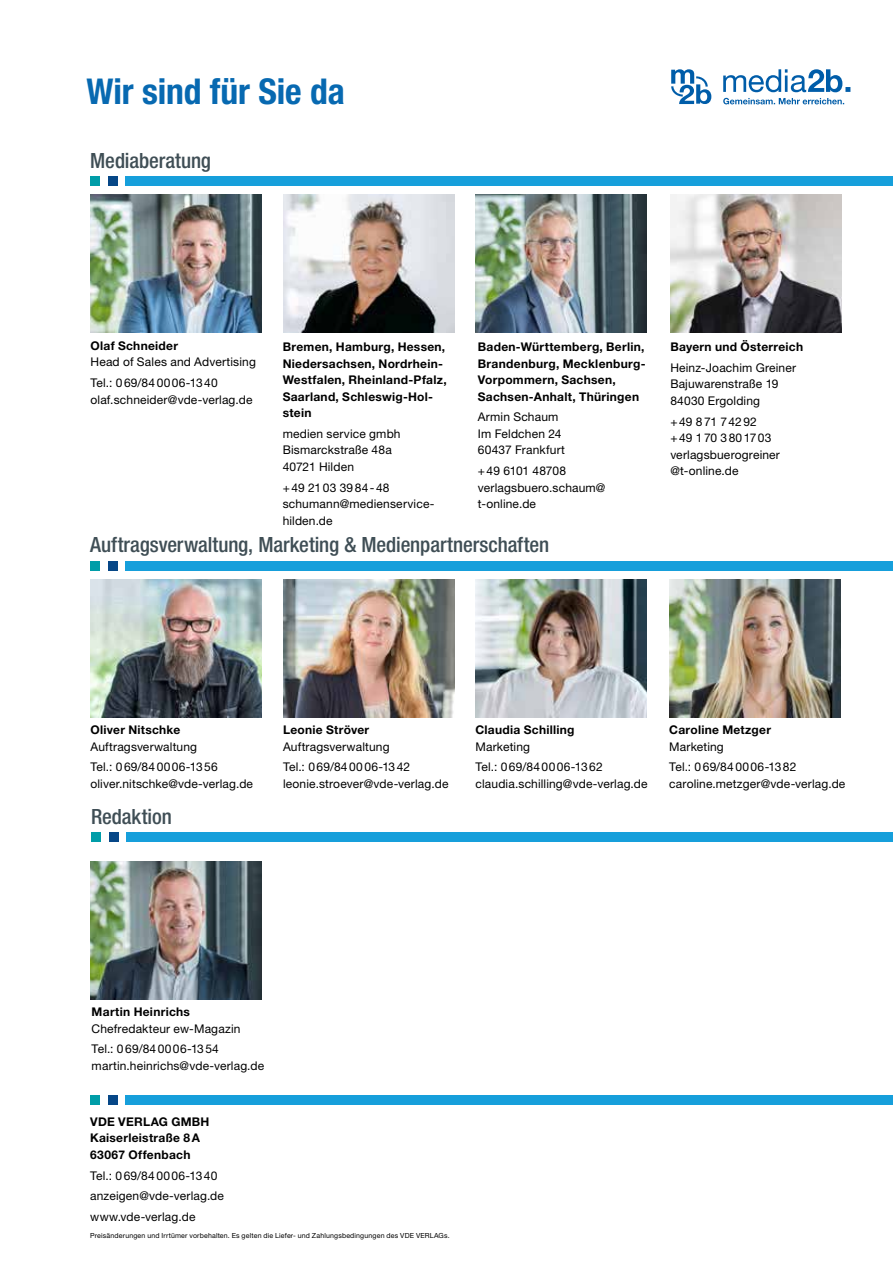
<style>
.page{position:relative;width:893px;height:1263px;background:#fff}
.page>*{position:absolute;margin:0;border:0;box-sizing:border-box;transform-origin:0 0}
.t1{font:700 condensed 35.7px "Helvetica Neue LT Std";letter-spacing:-.005em;color:#0769b1}
.t2{font:500 condensed 21px "Helvetica Neue LT Std";color:#3f4e55}
.t3{font:12px/16.5px "Helvetica Neue LT Std";letter-spacing:.015em;color:#000}
.t4{font:700 12px/16.5px "Helvetica Neue LT Std";letter-spacing:.025em;color:#000}
.t5{font:7.05px "Helvetica Neue LT Std";letter-spacing:.025em;color:#000}
</style>
<div class="page">
<div style="left:125px;top:1095px;width:768px;height:10px;background:#169fdb"></div>
<div style="left:108px;top:1095px;width:10px;height:10px;background:#064787"></div>
<div style="left:90px;top:1095px;width:10px;height:10px;background:#009da8"></div>
<svg style="left:671px;top:69px;width:179px;height:35px"></svg>
<div style="left:126px;top:833px;width:767px;height:9px;background:#169fdb"></div>
<div style="left:109px;top:833px;width:9px;height:9px;background:#064787"></div>
<div style="left:91px;top:833px;width:10px;height:9px;background:#009da8"></div>
<div style="left:126px;top:561px;width:767px;height:9px;background:#169fdb"></div>
<div style="left:108px;top:561px;width:10px;height:9px;background:#064787"></div>
<div style="left:90px;top:561px;width:10px;height:9px;background:#009da8"></div>
<img style="left:283px;top:579px;width:171px;height:138px">
<img style="left:91px;top:579px;width:171px;height:138px">
<img style="left:475px;top:579px;width:172px;height:138px">
<img style="left:669px;top:579px;width:171px;height:138px">
<div style="left:126px;top:177px;width:767px;height:9px;background:#169fdb"></div>
<div style="left:108px;top:177px;width:10px;height:9px;background:#064787"></div>
<div style="left:90px;top:177px;width:10px;height:9px;background:#009da8"></div>
<img style="left:90px;top:195px;width:171px;height:138px">
<img style="left:283px;top:195px;width:171px;height:138px">
<img style="left:476px;top:195px;width:171px;height:138px">
<img style="left:670px;top:195px;width:172px;height:138px">
<img style="left:90px;top:861px;width:172px;height:138px">
<h1 class="t1" style="left:87px;top:70px;width:260px">Wir sind für Sie da</h1>
<h2 class="t2" style="left:90px;top:148px;width:122px">Mediaberatung</h2>
<p class="t4" style="left:91px;top:337px;width:89px">Olaf Schneider</p>
<p class="t3" style="left:91px;top:351px;width:167px;line-height:20.7px">Head of Sales and Advertising<br>Tel.: 0 69/84 00 06-13 40</p>
<p class="t3" style="left:91px;top:391px;width:163px">olaf.schneider@vde-verlag.de</p>
<p class="t4" style="left:283px;top:338px;width:166px">Bremen, Hamburg, Hessen,<br>Niedersachsen, Nordrhein-<br>Westfalen, Rheinland-Pfalz,<br>Saarland, Schleswig-Hol&shy;stein</p>
<p class="t3" style="left:283px;top:425px;width:119px">medien service gmbh<br>Bismarckstraße 48a<br>40721 Hilden</p>
<p class="t3" style="left:283px;top:479px;width:153px">+ 49 21 03 39 84 - 48 schumann@medienservice&shy;hilden.de</p>
<p class="t4" style="left:478px;top:338px;width:169px">Baden-Württemberg, Berlin,<br>Brandenburg, Mecklenburg-<br>Vorpommern, Sachsen,<br>Sachsen-Anhalt, Thüringen</p>
<p class="t3" style="left:478px;top:409px;width:89px">Armin Schaum<br>Im Feldchen 24<br>60437 Frankfurt</p>
<p class="t3" style="left:478px;top:462px;width:129px">+ 49 6101 48708 verlagsbuero.schaum@ t-online.de</p>
<h2 class="t2" style="left:90px;top:532px;width:460px">Auftragsverwaltung, Marketing &amp; Medienpartnerschaften</h2>
<p class="t4" style="left:670px;top:338px;width:134px">Bayern und Österreich</p>
<p class="t3" style="left:670px;top:359px;width:127px">Heinz-Joachim Greiner<br>Bajuwarenstraße 19<br>84030 Ergolding</p>
<p class="t3" style="left:670px;top:413px;width:111px">+ 49 8 71 7 42 92<br>+ 49 1 70 3 80 17 03 verlagsbuerogreiner @t-online.de</p>
<p class="t4" style="left:91px;top:721px;width:91px">Oliver Nitschke</p>
<p class="t3" style="left:91px;top:736px;width:129px;line-height:20.7px">Auftragsverwaltung<br>Tel.: 0 69/84 00 06-13 56</p>
<p class="t3" style="left:91px;top:775px;width:164px">oliver.nitschke@vde-verlag.de</p>
<h2 class="t2" style="left:91px;top:804px;width:82px">Redaktion</h2>
<p class="t4" style="left:283px;top:721px;width:88px">Leonie Ströver</p>
<p class="t3" style="left:283px;top:736px;width:129px;line-height:20.7px">Auftragsverwaltung<br>Tel.: 0 69/84 00 06-13 42</p>
<p class="t3" style="left:283px;top:775px;width:167px">leonie.stroever@vde-verlag.de</p>
<p class="t4" style="left:475px;top:721px;width:101px">Claudia Schilling</p>
<p class="t3" style="left:475px;top:736px;width:129px;line-height:20.7px">Marketing<br>Tel.: 0 69/84 00 06-13 62</p>
<p class="t3" style="left:475px;top:775px;width:174px">claudia.schilling@vde-verlag.de</p>
<p class="t4" style="left:669px;top:721px;width:103px">Caroline Metzger</p>
<p class="t3" style="left:669px;top:736px;width:129px;line-height:20.7px">Marketing<br>Tel.: 0 69/84 00 06-13 82</p>
<p class="t3" style="left:669px;top:775px;width:178px">caroline.metzger@vde-verlag.de</p>
<p class="t4" style="left:92px;top:1003px;width:100px">Martin Heinrichs</p>
<p class="t3" style="left:92px;top:1018px;width:150px;line-height:20.7px">Chefredakteur ew-Magazin<br>Tel.: 0 69/84 00 06-13 54</p>
<p class="t3" style="left:92px;top:1057px;width:174px">martin.heinrichs@vde-verlag.de</p>
<p class="t4" style="left:90px;top:1113px;width:121px">VDE VERLAG GMBH<br>Kaiserleistraße 8 A<br>63067 Offenbach</p>
<p class="t3" style="left:90px;top:1165px;width:135px;line-height:20.7px">Tel.: 0 69/84 00 06-13 40 anzeigen@vde-verlag.de www.vde-verlag.de</p>
<p class="t5" style="left:90px;top:1231px;width:361px">Preisänderungen und Irrtümer vorbehalten. Es gelten die Liefer- und Zahlungsbedingungen des VDE VERLAGs.</p>
</div>
